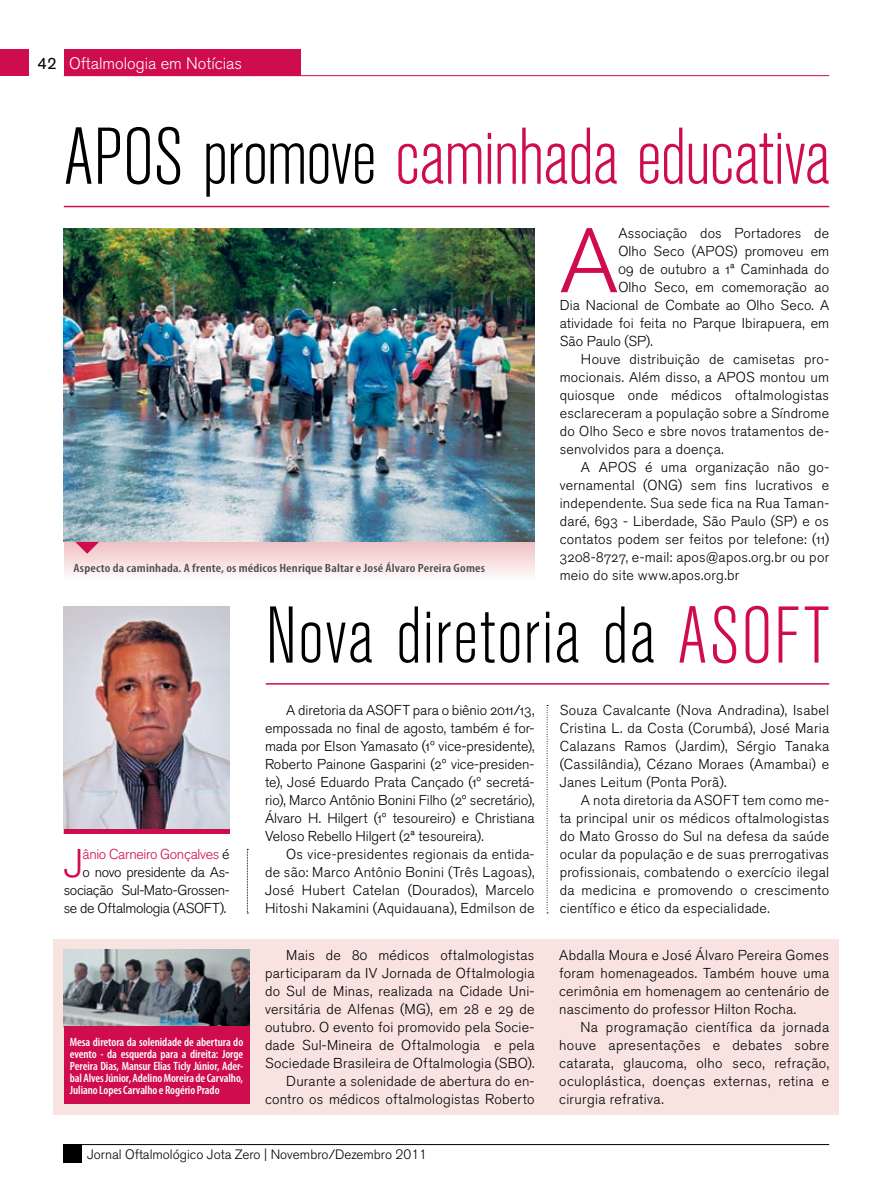
<style>
.page{position:relative;width:893px;height:1191px;background:#fff}
.page>*{position:absolute;margin:0;border:0;box-sizing:border-box;transform-origin:0 0}
.t1{font:90.75px "Akzidenz Grotesk BQ Light Os F";color:#ce0c4e}
.t2{font:300 condensed 79.5px "Akzidenz Grotesk BQ";letter-spacing:-.01em;color:#ce0c4e}
.t3{font:300 condensed 79.5px "Akzidenz Grotesk BQ";letter-spacing:.02em;color:#000}
.t4{font:39.75px "Akzidenz Grotesk BQ Light Os F";color:#ce0c4e}
.t5{font:300 16.5px "Akzidenz Grotesk BQ";color:#fff}
.t6{font:14.25px/18px "Akzidenz Grotesk BQ Light Os F";letter-spacing:.015em;color:#000;text-align:justify}
.t7{font:14.25px/18px "Akzidenz Grotesk BQ Light Os F";letter-spacing:-.025em;color:#000;text-align:right}
.t8{font:300 13.5px "Akzidenz Grotesk BQ";color:#000}
.t9{font:600 condensed 12px/12px "Myriad Pro";letter-spacing:-.005em;color:#fff;text-align:justify}
.t10{font:600 condensed 12px "Myriad Pro";letter-spacing:.015em;color:#4d4d4f;scale:1.15 1}
.s1{font-weight:500;color:#000}
.s2{color:#000}
.s3{color:#ce0c4e}
</style>
<div class="page">
<div style="left:0;top:50px;width:300px;height:26px;background:#ce0c4e"></div>
<div style="left:29px;top:50px;width:35px;height:26px;background:#fff"></div>
<hr style="left:64px;top:75px;width:765px;height:1px;background:#ce0c4e">
<hr style="left:64px;top:1144px;width:765px;height:1px;background:#000">
<div style="left:64px;top:1144px;width:18px;height:18px;background:#000"></div>
<hr style="left:64px;top:206px;width:765px;height:1px;background:#ce0c4e">
<img style="left:64px;top:228px;width:470px;height:314px">
<div style="left:64px;top:542px;width:470px;height:38px;background:linear-gradient(to bottom,#efc1c1,#fefafa)"></div>
<svg style="left:75px;top:542px;width:24px;height:12px"></svg>
<div style="left:54px;top:939px;width:785px;height:175px;background:#f8e3e1"></div>
<img style="left:64px;top:949px;width:185px;height:77px">
<div style="left:64px;top:1026px;width:185px;height:77px;background:#ce0c4e"></div>
<hr style="left:266px;top:683px;width:563px;height:1px;background:#ce0c4e">
<svg style="left:547px;top:705px;width:1px;height:208px"></svg>
<svg style="left:247px;top:849px;width:1px;height:64px"></svg>
<img style="left:64px;top:606px;width:166px;height:223px">
<hr style="left:64px;top:829px;width:166px;height:4px;background:#ce0c4e">
<p class="t5" style="left:38px;top:54px;width:206px"><span class="s1">42</span> Oftalmologia em Notícias</p>
<h2 class="t2" style="left:64px;top:114px;width:768px"><span class="s2">APOS promove</span> caminhada educativa</h2>
<h1 class="t1" style="left:560px;top:210px;width:60px">A</h1>
<p class="t6" style="left:618px;top:224px;width:212px">Associação dos Portadores de</p>
<p class="t6" style="left:618px;top:242px;width:212px">Olho Seco (APOS) promoveu em</p>
<p class="t6" style="left:618px;top:260px;width:212px">09 de outubro a 1ª Caminhada do</p>
<p class="t6" style="left:618px;top:278px;width:212px">Olho Seco, em comemoração ao</p>
<p class="t6" style="left:560px;top:296px;width:271px">Dia Nacional de Combate ao Olho Seco. A</p>
<p class="t6" style="left:560px;top:314px;width:271px">atividade foi feita no Parque Ibirapuera, em</p>
<p class="t6" style="left:560px;top:332px;width:95px">São Paulo (SP).</p>
<p class="t6" style="left:581px;top:350px;width:250px">Houve distribuição de camisetas pro-</p>
<p class="t6" style="left:560px;top:368px;width:271px">mocionais. Além disso, a APOS montou um</p>
<p class="t6" style="left:560px;top:386px;width:271px">quiosque onde médicos oftalmologistas</p>
<p class="t6" style="left:560px;top:404px;width:271px">esclareceram a população sobre a Síndrome</p>
<p class="t6" style="left:560px;top:422px;width:271px">do Olho Seco e sbre novos tratamentos de-</p>
<p class="t6" style="left:560px;top:440px;width:166px">senvolvidos para a doença.</p>
<p class="t6" style="left:581px;top:458px;width:250px">A APOS é uma organização não go-</p>
<p class="t6" style="left:560px;top:476px;width:271px">vernamental (ONG) sem fins lucrativos e</p>
<p class="t6" style="left:560px;top:494px;width:271px">independente. Sua sede fica na Rua Taman-</p>
<p class="t6" style="left:560px;top:512px;width:271px">daré, 693 - Liberdade, São Paulo (SP) e os</p>
<p class="t6" style="left:560px;top:530px;width:271px">contatos podem ser feitos por telefone: (11)</p>
<p class="t6" style="left:560px;top:548px;width:271px">3208-8727, e-mail: apos@apos.org.br ou por</p>
<p class="t6" style="left:560px;top:566px;width:181px">meio do site www.apos.org.br</p>
<p class="t10" style="left:73px;top:562px;width:359px">Aspecto da caminhada. A frente, os médicos Henrique Baltar e José Álvaro Pereira Gomes</p>
<p class="t7" style="left:64px;top:845px;width:167px"><span class="s3">ânio Carneiro Gonçalves</span> é<br>o novo presidente da As&shy;sociação Sul-Mato-Grossen&shy;se de Oftalmologia (ASOFT).</p>
<h3 class="t4" style="left:64px;top:841px;width:21px">J</h3>
<p class="t9" style="left:70px;top:1035px;width:175px">Mesa diretora da solenidade de abertura do evento - da esquerda para a direita: Jorge Pereira Dias, Mansur Elias Ticly Júnior, Ader&shy;bal Alves Júnior, Adelino Moreira de Carvalho, Juliano Lopes Carvalho e Rogério Prado</p>
<h2 class="t3" style="left:266px;top:592px;width:565px">Nova diretoria da <span class="s3">ASOFT</span></h2>
<p class="t6" style="left:265px;top:701px;width:271px;text-indent:21px">A diretoria da ASOFT para o biênio 2011/13, empossada no final de agosto, também é for&shy;mada por Elson Yamasato (1º vice-presidente), Roberto Painone Gasparini (2º vice-presiden&shy;te), José Eduardo Prata Cançado (1º secretá&shy;rio), Marco Antônio Bonini Filho (2º secretário), Álvaro H. Hilgert (1º tesoureiro) e Christiana Veloso Rebello Hilgert (2ª tesoureira).</p>
<p class="t6" style="left:265px;top:845px;width:271px;text-indent:21px">Os vice-presidentes regionais da entida&shy;de são: Marco Antônio Bonini (Três Lagoas), José Hubert Catelan (Dourados), Marcelo Hitoshi Nakamini (Aquidauana), Edmilson de</p>
<p class="t6" style="left:560px;top:701px;width:271px">Souza Cavalcante (Nova Andradina), Isabel Cristina L. da Costa (Corumbá), José Maria Calazans Ramos (Jardim), Sérgio Tanaka (Cassilândia), Cézano Moraes (Amambai) e Janes Leitum (Ponta Porã).</p>
<p class="t6" style="left:560px;top:791px;width:271px;text-indent:21px">A nota diretoria da ASOFT tem como me&shy;ta principal unir os médicos oftalmologistas do Mato Grosso do Sul na defesa da saúde ocular da população e de suas prerrogativas profissionais, combatendo o exercício ilegal da medicina e promovendo o crescimento científico e ético da especialidade.</p>
<p class="t6" style="left:265px;top:946px;width:271px;text-align:right">Mais de 80 médicos oftalmologistas participaram da IV Jornada de Oftalmologia do Sul de Minas, realizada na Cidade Uni&shy;versitária de Alfenas (MG), em 28 e 29 de outubro. O evento foi promovido pela Socie&shy;dade Sul-Mineira de Oftalmologia e pela Sociedade Brasileira de Oftalmologia (SBO).<br>Durante a solenidade de abertura do en&shy;contro os médicos oftalmologistas Roberto</p>
<p class="t6" style="left:559px;top:946px;width:271px">Abdalla Moura e José Álvaro Pereira Gomes foram homenageados. Também houve uma cerimônia em homenagem ao centenário de nascimento do professor Hilton Rocha.</p>
<p class="t6" style="left:559px;top:1018px;width:271px;text-indent:21px">Na programação científica da jornada houve apresentações e debates sobre catarata, glaucoma, olho seco, refração, oculoplástica, doenças externas, retina e cirurgia refrativa.</p>
<p class="t8" style="left:87px;top:1147px;width:341px">Jornal Oftalmológico Jota Zero | Novembro/Dezembro 2011</p>
</div>
